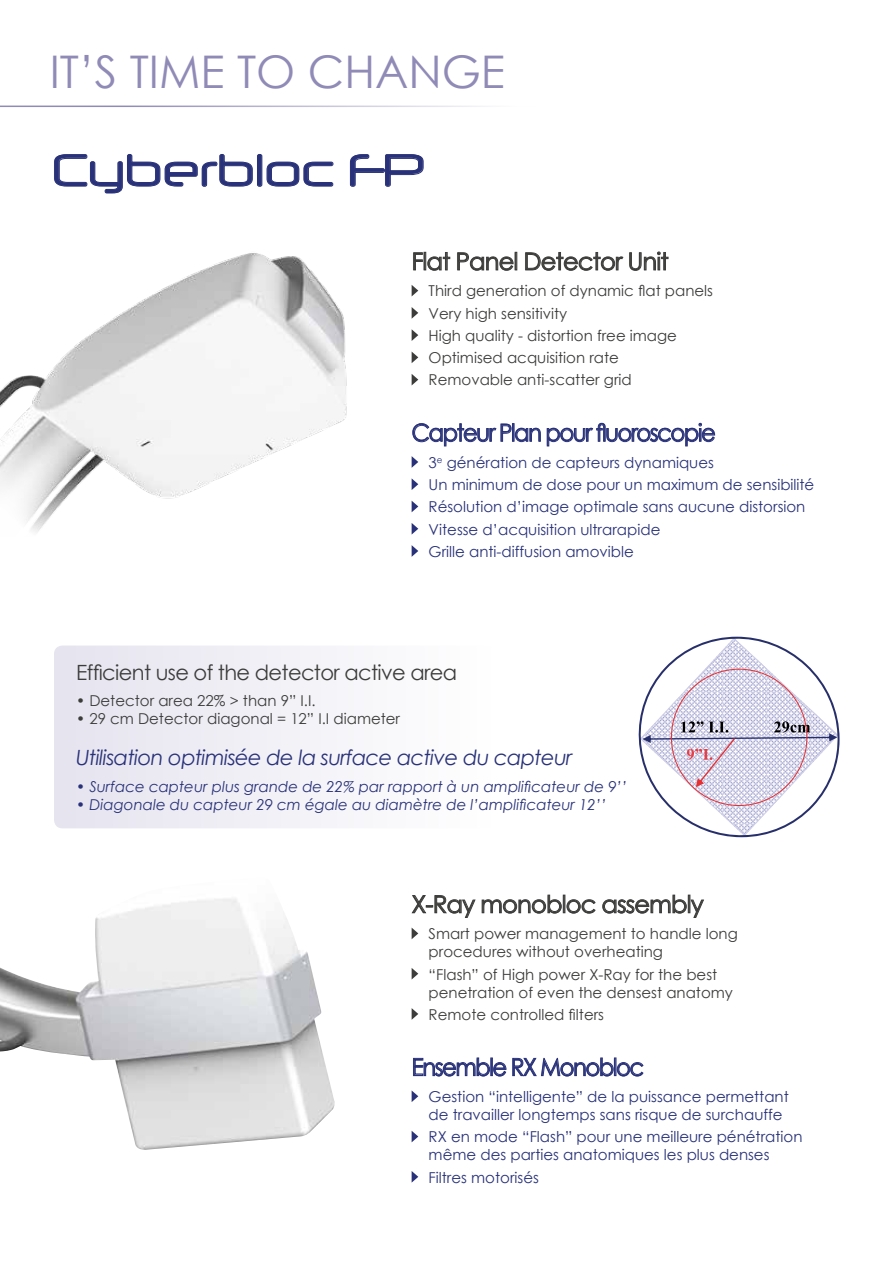
<style>
.page{position:relative;width:893px;height:1263px;background:#fff}
.page>*{position:absolute;margin:0;border:0;box-sizing:border-box;transform-origin:0 0}
.t1{font:45px "Century Gothic";color:#908ab7}
.t2{font:45px "Neuropol X Free";letter-spacing:-.08em;color:#293279}
.t3{font:24px "Century Gothic";letter-spacing:-.06em;color:#293279;scale:.94 1}
.t4{font:24px "Century Gothic";letter-spacing:-.03em;color:#3c3c3b}
.t5{font:italic 21px "Century Gothic";letter-spacing:-.03em;color:#293279}
.t6{font:21px "Century Gothic";letter-spacing:-.03em;color:#3c3c3b}
.t7{font:15px/22.2px "Century Gothic";color:#293279}
.t8{font:15px/22.2px "Century Gothic";color:#3c3c3b}
.t9{font:italic 15px "Century Gothic";color:#293279}
</style>
<div class="page">
<hr style="left:0;top:106px;width:536px;height:1px;background:#908ab7">
<div style="left:54px;top:645px;width:576px;height:183px;background:linear-gradient(to right,#e6e5ef,#fff);border-radius:9px"></div>
<img style="left:0;top:253px;width:347px;height:279px">
<svg style="left:54px;top:154px;width:199px;height:40px"></svg>
<div style="left:257px;top:154px;width:5px;height:33px;border:1px solid #293279;border-radius:2px"></div>
<svg style="left:266px;top:161px;width:68px;height:26px"></svg>
<svg style="left:350px;top:154px;width:74px;height:33px"></svg>
<svg style="left:413px;top:252px;width:37px;height:19px"></svg>
<svg style="left:457px;top:252px;width:60px;height:19px"></svg>
<svg style="left:525px;top:252px;width:98px;height:19px"></svg>
<svg style="left:629px;top:252px;width:39px;height:19px"></svg>
<svg style="left:412px;top:285px;width:6px;height:11px"></svg>
<svg style="left:412px;top:307px;width:6px;height:12px"></svg>
<svg style="left:412px;top:329px;width:6px;height:12px"></svg>
<svg style="left:412px;top:352px;width:6px;height:11px"></svg>
<svg style="left:412px;top:374px;width:6px;height:11px"></svg>
<svg style="left:413px;top:423px;width:128px;height:23px"></svg>
<svg style="left:547px;top:423px;width:168px;height:23px"></svg>
<svg style="left:412px;top:456px;width:6px;height:12px"></svg>
<svg style="left:412px;top:478px;width:6px;height:12px"></svg>
<svg style="left:412px;top:501px;width:6px;height:11px"></svg>
<svg style="left:412px;top:523px;width:6px;height:11px"></svg>
<svg style="left:412px;top:545px;width:6px;height:12px"></svg>
<svg style="left:412px;top:895px;width:63px;height:23px"></svg>
<svg style="left:482px;top:895px;width:113px;height:18px"></svg>
<svg style="left:602px;top:895px;width:102px;height:23px"></svg>
<svg style="left:412px;top:928px;width:6px;height:11px"></svg>
<svg style="left:412px;top:968px;width:6px;height:11px"></svg>
<svg style="left:412px;top:1008px;width:6px;height:12px"></svg>
<svg style="left:413px;top:1058px;width:93px;height:18px"></svg>
<svg style="left:512px;top:1058px;width:131px;height:18px"></svg>
<svg style="left:412px;top:1091px;width:6px;height:11px"></svg>
<svg style="left:412px;top:1131px;width:6px;height:11px"></svg>
<svg style="left:412px;top:1171px;width:6px;height:11px"></svg>
<img style="left:0;top:899px;width:335px;height:251px">
<svg style="left:627px;top:637px;width:212px;height:200px"></svg>
<h1 class="t1" style="left:50px;top:40px;width:457px">IT’S TIME TO CHANGE</h1>
<h1 class="t2" style="left:51px;top:141px;width:376px">Cyberbloc FP</h1>
<h2 class="t4" style="left:412px;top:244px;width:259px">Flat Panel Detector Unit</h2>
<p class="t8" style="left:429px;top:280px;width:286px">Third generation of dynamic flat panels<br>Very high sensitivity<br>High quality - distortion free image<br>Optimised acquisition rate<br>Removable anti-scatter grid</p>
<h2 class="t3" style="left:412px;top:416px;width:325px">Capteur Plan pour fluoroscopie</h2>
<p class="t7" style="left:429px;top:451px;width:387px">3<sup>e</sup> génération de capteurs dynamiques<br>Un minimum de dose pour un maximum de sensibilité Résolution d’image optimale sans aucune distorsion Vitesse d’acquisition ultrarapide<br>Grille anti-diffusion amovible</p>
<h3 class="t6" style="left:76px;top:657px;width:383px">Efficient use of the detector active area</h3>
<p class="t8" style="left:76px;top:689px;width:241px">• Detector area 22% &gt; than 9” I.I.</p>
<p class="t8" style="left:76px;top:707px;width:326px">• 29 cm Detector diagonal = 12” I.I diameter</p>
<h3 class="t5" style="left:76px;top:743px;width:498px">Utilisation optimisée de la surface active du capteur</h3>
<p class="t9" style="left:76px;top:776px;width:553px">• Surface capteur plus grande de 22% par rapport à un amplificateur de 9’’</p>
<p class="t9" style="left:76px;top:794px;width:532px">• Diagonale du capteur 29 cm égale au diamètre de l’amplificateur 12’’</p>
<h2 class="t4" style="left:412px;top:887px;width:294px">X-Ray monobloc assembly</h2>
<p class="t8" style="left:429px;top:925px;width:311px;line-height:18px">Smart power management to handle long procedures without overheating</p>
<p class="t8" style="left:429px;top:965px;width:306px;line-height:18px">“Flash” of High power X-Ray for the best penetration of even the densest anatomy</p>
<p class="t8" style="left:429px;top:1003px;width:177px">Remote controlled filters</p>
<h2 class="t3" style="left:412px;top:1050px;width:249px">Ensemble RX Monobloc</h2>
<p class="t7" style="left:429px;top:1087px;width:362px;line-height:18px">Gestion “intelligente” de la puissance permettant de travailler longtemps sans risque de surchauffe</p>
<p class="t7" style="left:429px;top:1128px;width:375px;line-height:18px">RX en mode “Flash” pour une meilleure pénétration même des parties anatomiques les plus denses</p>
<p class="t7" style="left:429px;top:1166px;width:112px">Filtres motorisés</p>
</div>
